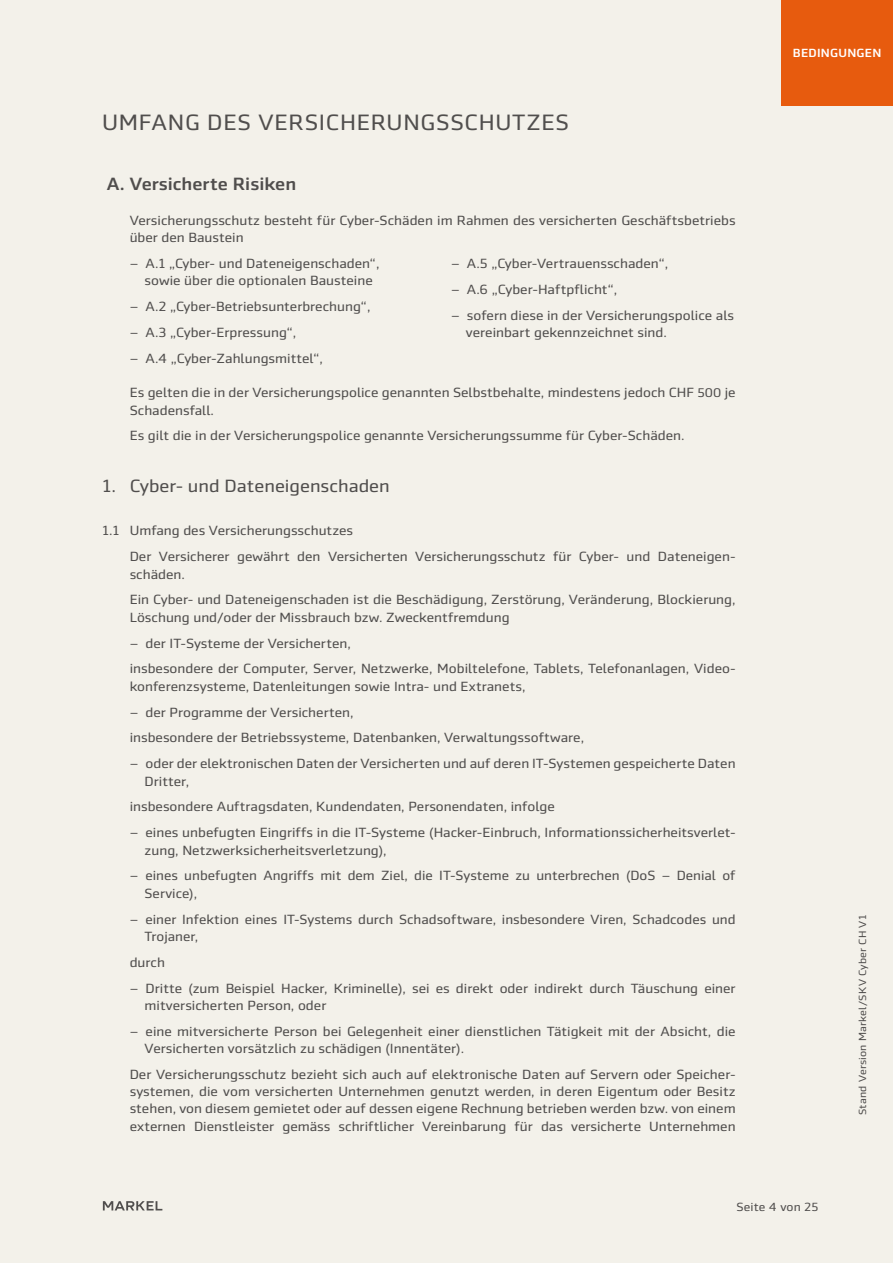
<style>
.page{position:relative;width:893px;height:1263px;background:#f3f1ea}
.page>*{position:absolute;margin:0;border:0;box-sizing:border-box;transform-origin:0 0}
.t1{font:22.5px "Markel Sans";letter-spacing:.03em;color:#504e4d}
.t2{font:18px "Markel Sans";color:#504e4d}
.t3{font:500 18px "Markel Sans";color:#504e4d}
.t4{font:13.5px/26px "Markel Sans";color:#504e4d}
.t5{font:12px "Markel Sans";letter-spacing:.01em;color:#504e4d}
.t6{font:500 12px "Markel Sans";letter-spacing:.02em;color:#fff}
.t7{font:10.5px "Markel Sans";letter-spacing:.02em;color:#504e4d}
.s1{font-size:12.75px}
</style>
<div class="page">
<svg style="left:103px;top:1201px;width:59px;height:9px"></svg>
<div style="left:781px;top:0;width:112px;height:105px;background:#e75b0e"></div>
<h1 class="t1" style="left:102px;top:110px;width:469px">UMFANG DES VERSICHERUNGSSCHUTZES</h1>
<h2 class="t3" style="left:107px;top:174px;width:191px">A. Versicherte Risiken</h2>
<p class="t4" style="left:130px;top:212px;width:607px;line-height:17.2px">Versicherungsschutz besteht für Cyber-Schäden im Rahmen des versicherten Geschäftsbetriebs über den Baustein</p>
<p class="t4" style="left:145px;top:255px;width:237px;line-height:17.2px;text-indent:-15px">‒ A.1 „Cyber- und Dateneigenschaden“, sowie über die optionalen Bausteine</p>
<p class="t4" style="left:130px;top:294px;width:242px">‒ A.2 „Cyber-Betriebsunterbrechung“, ‒ A.3 „Cyber-Erpressung“,<br>‒ A.4 „Cyber-Zahlungsmittel“,</p>
<p class="t4" style="left:451px;top:250px;width:285px">‒ A.5 „Cyber-Vertrauensschaden“,<br>‒ A.6 „Cyber-Haftpflicht“,<br>‒ sofern diese in der Versicherungspolice als</p>
<p class="t4" style="left:466px;top:319px;width:202px">vereinbart gekennzeichnet sind.</p>
<p class="t4" style="left:130px;top:384px;width:607px;line-height:17.2px">Es gelten die in der Versicherungspolice genannten Selbstbehalte, mindestens jedoch CHF <span class="s1">500</span> je<br>Schadensfall.</p>
<p class="t4" style="left:130px;top:423px;width:556px">Es gilt die in der Versicherungspolice genannte Versicherungssumme für Cyber-Schäden.</p>
<h2 class="t2" style="left:102px;top:476px;width:289px">1. Cyber- und Dateneigenschaden</h2>
<p class="t4" style="left:130px;top:518px;width:607px;text-indent:-28px">1.1 Umfang des Versicherungsschutzes<br>Der Versicherer gewährt den Versicherten Versicherungsschutz für Cyber- und Dateneigen-</p>
<p class="t4" style="left:130px;top:561px;width:607px">schäden.<br>Ein Cyber- und Dateneigenschaden ist die Beschädigung, Zerstörung, Veränderung, Blockierung,</p>
<p class="t4" style="left:130px;top:604px;width:607px">Löschung und/oder der Missbrauch bzw. Zweckentfremdung<br>‒ der IT-Systeme der Versicherten,<br>insbesondere der Computer, Server, Netzwerke, Mobiltelefone, Tablets, Telefonanlagen, Video-</p>
<p class="t4" style="left:130px;top:673px;width:607px">konferenzsysteme, Datenleitungen sowie Intra- und Extranets,<br>‒ der Programme der Versicherten,<br>insbesondere der Betriebssysteme, Datenbanken, Verwaltungssoftware,<br>‒ oder der elektronischen Daten der Versicherten und auf deren IT-Systemen gespeicherte Daten</p>
<p class="t4" style="left:130px;top:768px;width:607px;text-indent:15px">Dritter,<br>insbesondere Auftragsdaten, Kundendaten, Personendaten, infolge<br>‒ eines unbefugten Eingriffs in die IT-Systeme (Hacker-Einbruch, Informationssicherheitsverlet-</p>
<p class="t4" style="left:130px;top:837px;width:607px;text-indent:15px">zung, Netzwerksicherheitsverletzung),<br>‒ eines unbefugten Angriffs mit dem Ziel, die IT-Systeme zu unterbrechen (DoS ‒ Denial of</p>
<p class="t4" style="left:130px;top:880px;width:607px;text-indent:15px">Service),<br>‒ einer Infektion eines IT-Systems durch Schadsoftware, insbesondere Viren, Schadcodes und</p>
<p class="t4" style="left:130px;top:923px;width:607px;text-indent:15px">Trojaner,<br>durch<br>‒ Dritte (zum Beispiel Hacker, Kriminelle), sei es direkt oder indirekt durch Täuschung einer</p>
<p class="t4" style="left:130px;top:992px;width:607px;text-indent:15px">mitversicherten Person, oder<br>‒ eine mitversicherte Person bei Gelegenheit einer dienstlichen Tätigkeit mit der Absicht, die</p>
<p class="t4" style="left:130px;top:1035px;width:607px;text-indent:15px">Versicherten vorsätzlich zu schädigen (Innentäter).<br>Der Versicherungsschutz bezieht sich auch auf elektronische Daten auf Servern oder Speicher-</p>
<p class="t4" style="left:130px;top:1083px;width:607px;line-height:17.2px;text-align:justify">systemen, die vom versicherten Unternehmen genutzt werden, in deren Eigentum oder Besitz stehen, von diesem gemietet oder auf dessen eigene Rechnung betrieben werden bzw. von einem externen Dienstleister gemäss schriftlicher Vereinbarung für das versicherte Unternehmen</p>
<p class="t6" style="left:793px;top:46px;width:90px">BEDINGUNGEN</p>
<p class="t7" style="left:857px;top:1115px;width:202px;rotate:-90deg">Stand Version Markel/SKV Cyber CH V1</p>
<p class="t5" style="left:736px;top:1200px;width:84px">Seite 4 von 25</p>
</div>
